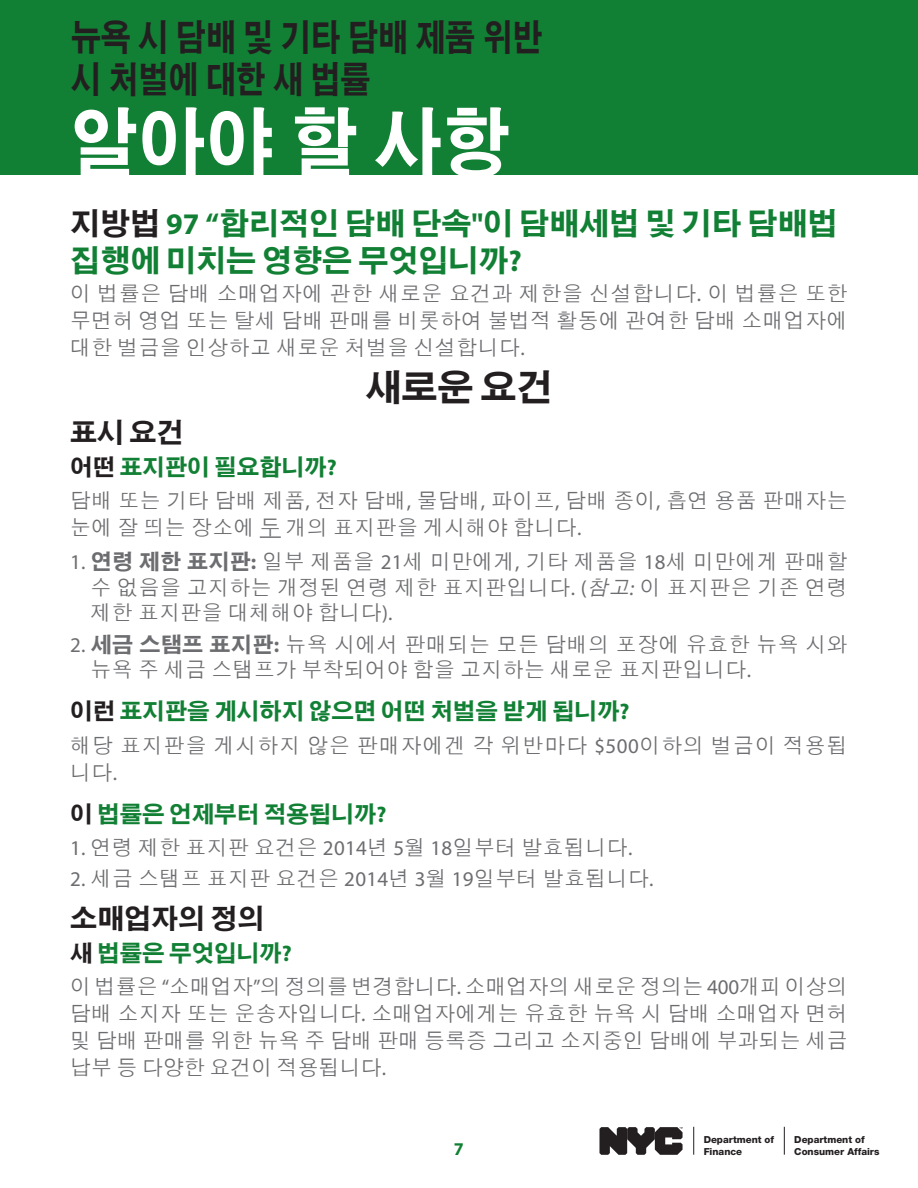
<style>
.page{position:relative;width:918px;height:1188px;background:#fff}
.page>*{position:absolute;margin:0;border:0;box-sizing:border-box;transform-origin:0 0}
.t1{font:74.25px "H2 gtr E";color:#fff;scale:.91 1}
.t2{font:36px/42px "H2 gtr E";color:#231f20;scale:.83 1}
.t3{font:36px "H2 gtr E";color:#231f20}
.t4{font:30px/37.5px "H2 gtr E";color:#118034}
.t5{font:27px "H2 gtr E";color:#231f20}
.t6{font:22.5px "H2 gtr E";color:#118034}
.t7{font:21px/27px "H2 gtr M";letter-spacing:.015em;color:#6c6d70;text-align:justify}
.t8{font:21px/27px "H2 gtr M";letter-spacing:.04em;color:#6c6d70}
.t9{font:700 18px "Myriad Pro";color:#118034}
.t10{font:800 9.75px/11.4px "Helvetica Neue";color:#231f20}
.s1{color:#231f20}
.s2{font-family:"Myriad Pro";font-weight:700}
.s3{font-family:"Myriad Pro"}
.s4{font-family:"H2 gtr E"}
.s5{font-style:italic}
.s6{font-family:"Myriad Pro";font-style:italic}
</style>
<div class="page">
<div style="left:0;top:0;width:918px;height:176px;background:#118034"></div>
<hr style="left:260px;top:536px;width:21px;height:2px;background:#6c6d70">
<svg style="left:693px;top:1127px;width:1px;height:28px"></svg>
<svg style="left:784px;top:1127px;width:1px;height:28px"></svg>
<svg style="left:599px;top:1127px;width:84px;height:28px"></svg>
<h2 class="t2" style="left:71px;top:16px;width:570px">뉴욕시담배및기타담배제품위반 시 처벌에 대한 새 법률</h2>
<h1 class="t1" style="left:70px;top:105px;width:485px">알아야 할 사항</h1>
<h3 class="t4" style="left:70px;top:204px;width:769px"><span class="s1">지방법</span> <span class="s2">97 “</span>합리적인 담배 단속<span class="s2">"</span>이 담배세법 및 기타 담배법 집행에 미치는 영향은 무엇입니까<span class="s2">?</span></h3>
<p class="t7" style="left:70px;top:280px;width:779px">이 법률은 담배 소매업자에 관한 새로운 요건과 제한을 신설합니다<span class="s3">.</span> 이 법률은 또한 무면허 영업 또는 탈세 담배 판매를 비롯하여 불법적 활동에 관여한 담배 소매업자에 대한 벌금을 인상하고 새로운 처벌을 신설합니다<span class="s3">.</span></p>
<h2 class="t3" style="left:365px;top:370px;width:189px">새로운 요건</h2>
<p class="t5" style="left:70px;top:419px;width:115px">표시 요건</p>
<p class="t6" style="left:70px;top:455px;width:268px"><span class="s1">어떤</span> 표지판이 필요합니까<span class="s2">?</span></p>
<p class="t7" style="left:70px;top:487px;width:779px">담배 또는 기타 담배 제품<span class="s3">,</span> 전자 담배<span class="s3">,</span> 물담배<span class="s3">,</span> 파이프<span class="s3">,</span> 담배 종이<span class="s3">,</span> 흡연 용품 판매자는 눈에 잘 띄는 장소에 두 개의 표지판을 게시해야 합니다<span class="s3">.</span></p>
<p class="t7" style="left:91px;top:549px;width:759px;line-height:25.5px;text-indent:-20px"><span class="s3">1.</span> <span class="s4">연령 제한 표지판</span><span class="s2">:</span> 일부 제품을 <span class="s3">21</span>세 미만에게<span class="s3">,</span> 기타 제품을 <span class="s3">18</span>세 미만에게 판매할 수 없음을 고지하는 개정된 연령 제한 표지판입니다<span class="s3">. (</span><span class="s5">참고</span><span class="s6">:</span> 이 표지판은 기존 연령 제한 표지판을 대체해야 합니다<span class="s3">).</span></p>
<p class="t7" style="left:91px;top:632px;width:759px;line-height:25.5px;text-indent:-20px"><span class="s3">2.</span> <span class="s4">세금 스탬프 표지판</span><span class="s2">:</span> 뉴욕 시에서 판매되는 모든 담배의 포장에 유효한 뉴욕 시와 뉴욕 주 세금 스탬프가 부착되어야 함을 고지하는 새로운 표지판입니다<span class="s3">.</span></p>
<p class="t6" style="left:70px;top:700px;width:561px"><span class="s1">이런</span> 표지판을 게시하지 않으면 어떤 처벌을 받게 됩니까<span class="s2">?</span></p>
<p class="t8" style="left:70px;top:732px;width:779px">해당 표지판을 게시하지 않은 판매자에겐 각 위반마다 <span class="s3">$500</span>이하의 벌금이 적용됩 니다<span class="s3">.</span></p>
<p class="t6" style="left:70px;top:802px;width:318px"><span class="s1">이</span> 법률은 언제부터 적용됩니까<span class="s2">?</span></p>
<p class="t7" style="left:70px;top:834px;width:564px"><span class="s3">1.</span> 연령 제한 표지판 요건은 <span class="s3">2014</span>년 <span class="s3">5</span>월 <span class="s3">18</span>일부터 발효됩니다<span class="s3">.</span></p>
<p class="t7" style="left:70px;top:865px;width:585px"><span class="s3">2.</span> 세금 스탬프 표지판 요건은 <span class="s3">2014</span>년 <span class="s3">3</span>월 <span class="s3">19</span>일부터 발효됩니다<span class="s3">.</span></p>
<p class="t5" style="left:70px;top:905px;width:196px">소매업자의 정의</p>
<p class="t6" style="left:70px;top:942px;width:223px"><span class="s1">새</span> 법률은 무엇입니까<span class="s2">?</span></p>
<p class="t7" style="left:70px;top:973px;width:779px">이 법률은 <span class="s3">“</span>소매업자<span class="s3">”</span>의 정의를 변경합니다<span class="s3">.</span> 소매업자의 새로운 정의는 <span class="s3">400</span>개피 이상의 담배 소지자 또는 운송자입니다<span class="s3">.</span> 소매업자에게는 유효한 뉴욕 시 담배 소매업자 면허 및 담배 판매를 위한 뉴욕 주 담배 판매 등록증 그리고 소지중인 담배에 부과되는 세금 납부 등 다양한 요건이 적용됩니다<span class="s3">.</span></p>
<p class="t9" style="left:454px;top:1142px;width:11px">7</p>
<p class="t10" style="left:704px;top:1135px;width:72px">Department of<br>Finance</p>
<p class="t10" style="left:794px;top:1135px;width:87px">Department of<br>Consumer Affairs</p>
</div>
